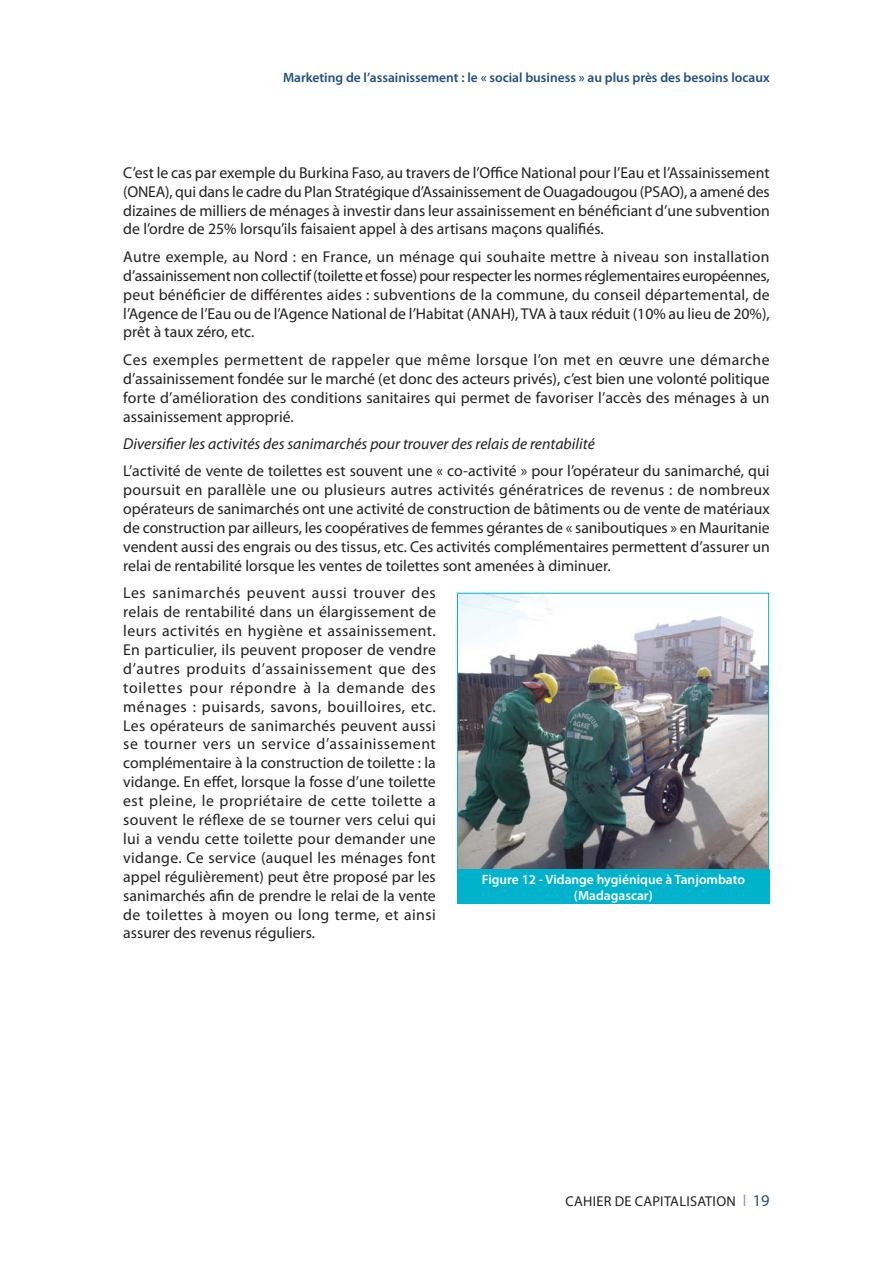
<style>
.page{position:relative;width:893px;height:1263px;background:#fff}
.page>*{position:absolute;margin:0;border:0;box-sizing:border-box;transform-origin:0 0}
.t1{font:15.75px/18.9px "Myriad Pro";color:#231f20;text-align:justify}
.t2{font:italic 15.75px "Myriad Pro";color:#231f20}
.t3{font:14.25px "Myriad Pro";letter-spacing:.02em;color:#231f20}
.t4{font:600 13.5px "Myriad Pro";color:#204f7e}
.t5{font:600 13.5px/16.2px "Myriad Pro";color:#fff;text-align:center}
.s1{color:#858faf}
.s2{font-size:16.5px;color:#204f7e}
</style>
<div class="page">
<img style="left:459px;top:595px;width:308px;height:275px">
<div style="left:457px;top:870px;width:313px;height:34px;background:#00b2cc"></div>
<p class="t4" style="left:283px;top:73px;width:488px">Marketing de l’assainissement : le « social business » au plus près des besoins locaux</p>
<p class="t1" style="left:123px;top:164px;width:648px">C’est le cas par exemple du Burkina Faso, au travers de l’Office National pour l’Eau et l’Assainissement (ONEA), qui dans le cadre du Plan Stratégique d’Assainissement de Ouagadougou (PSAO), a amené des dizaines de milliers de ménages à investir dans leur assainissement en bénéficiant d’une subvention de l’ordre de 25% lorsqu’ils faisaient appel à des artisans maçons qualifiés.</p>
<p class="t1" style="left:123px;top:248px;width:648px">Autre exemple, au Nord : en France, un ménage qui souhaite mettre à niveau son installation d’assainissement non collectif (toilette et fosse) pour respecter les normes réglementaires européennes, peut bénéficier de différentes aides : subventions de la commune, du conseil départemental, de l’Agence de l’Eau ou de l’Agence National de l’Habitat (ANAH), TVA à taux réduit (10% au lieu de 20%), prêt à taux zéro, etc.</p>
<p class="t1" style="left:123px;top:351px;width:648px">Ces exemples permettent de rappeler que même lorsque l’on met en œuvre une démarche d’assainissement fondée sur le marché (et donc des acteurs privés), c’est bien une volonté politique forte d’amélioration des conditions sanitaires qui permet de favoriser l’accès des ménages à un assainissement approprié.</p>
<p class="t2" style="left:123px;top:438px;width:473px">Diversifier les activités des sanimarchés pour trouver des relais de rentabilité</p>
<p class="t1" style="left:123px;top:463px;width:648px">L’activité de vente de toilettes est souvent une « co-activité » pour l’opérateur du sanimarché, qui poursuit en parallèle une ou plusieurs autres activités génératrices de revenus : de nombreux opérateurs de sanimarchés ont une activité de construction de bâtiments ou de vente de matériaux de construction par ailleurs, les coopératives de femmes gérantes de « saniboutiques » en Mauritanie vendent aussi des engrais ou des tissus, etc. Ces activités complémentaires permettent d’assurer un relai de rentabilité lorsque les ventes de toilettes sont amenées à diminuer.</p>
<p class="t1" style="left:123px;top:585px;width:314px">Les sanimarchés peuvent aussi trouver des relais de rentabilité dans un élargissement de leurs activités en hygiène et assainissement.<br>En particulier, ils peuvent proposer de vendre d’autres produits d’assainissement que des toilettes pour répondre à la demande des ménages : puisards, savons, bouilloires, etc.<br>Les opérateurs de sanimarchés peuvent aussi se tourner vers un service d’assainissement complémentaire à la construction de toilette : la vidange. En effet, lorsque la fosse d’une toilette est pleine, le propriétaire de cette toilette a souvent le réflexe de se tourner vers celui qui lui a vendu cette toilette pour demander une vidange. Ce service (auquel les ménages font appel régulièrement) peut être proposé par les sanimarchés afin de prendre le relai de la vente de toilettes à moyen ou long terme, et ainsi assurer des revenus réguliers.</p>
<p class="t5" style="left:482px;top:872px;width:265px">Figure 12 - Vidange hygiénique à Tanjombato (Madagascar)</p>
<p class="t3" style="left:566px;top:1196px;width:206px">CAHIER DE CAPITALISATION <span class="s1">❘</span> <span class="s2">19</span></p>
</div>
